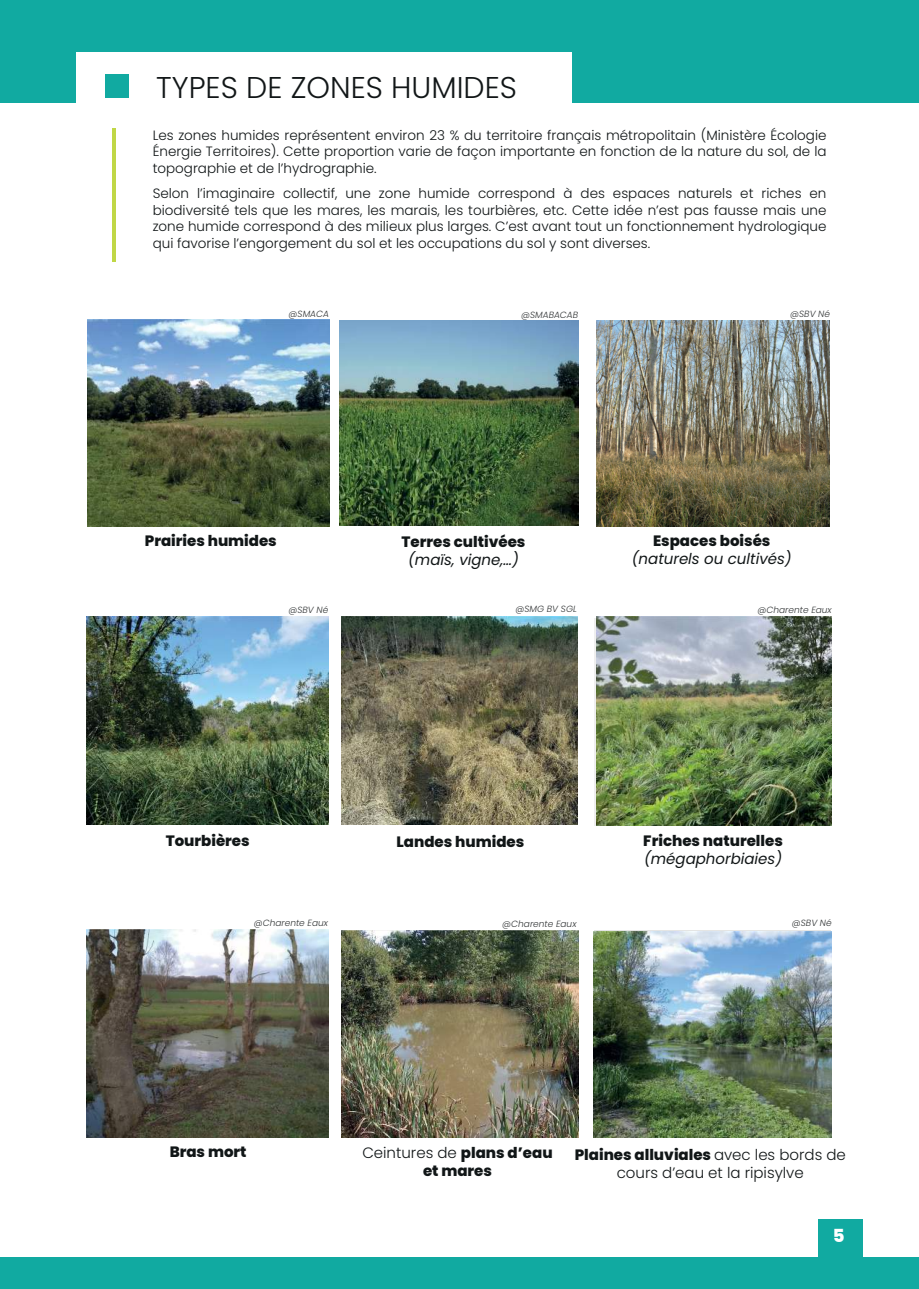
<style>
.page{position:relative;width:919px;height:1289px;background:#fff}
.page>*{position:absolute;margin:0;border:0;box-sizing:border-box;transform-origin:0 0}
.t1{font:300 30px "Poppins";color:#111617}
.t2{font:800 18px "Poppins";color:#fff}
.t3{font:800 15px/18px "Poppins";color:#111617;text-align:center}
.t4{font:300 15px/18px "Poppins";color:#111617;text-align:center}
.t5{font:italic 15px "Poppins";color:#111617}
.t6{font:300 13.5px/16.5px "Poppins";color:#111617;text-align:justify}
.t7{font:italic 300 9px "Poppins";color:#343738}
.s1{font-weight:300}
.s2{font-weight:800}
</style>
<div class="page">
<img style="left:597px;top:320px;width:232px;height:206px">
<img style="left:341px;top:616px;width:236px;height:208px">
<img style="left:340px;top:321px;width:238px;height:205px">
<img style="left:87px;top:319px;width:242px;height:207px">
<img style="left:86px;top:616px;width:242px;height:208px">
<img style="left:86px;top:929px;width:243px;height:208px">
<img style="left:597px;top:616px;width:234px;height:209px">
<img style="left:341px;top:930px;width:237px;height:206px">
<div style="left:818px;top:1219px;width:44px;height:64px;background:#11aaa1"></div>
<div style="left:0;top:0;width:918px;height:102px;background:#11aaa1"></div>
<div style="left:77px;top:52px;width:495px;height:55px;background:#fff"></div>
<div style="left:105px;top:74px;width:23px;height:23px;background:#11aaa1"></div>
<hr style="left:113px;top:128px;width:3px;height:134px;background:#c0d746">
<img style="left:593px;top:931px;width:238px;height:206px">
<div style="left:0;top:1257px;width:918px;height:31px;background:#11aaa1"></div>
<h1 class="t1" style="left:156px;top:70px;width:362px">TYPES DE ZONES HUMIDES</h1>
<p class="t6" style="left:153px;top:127px;width:675px">Les zones humides reprÈsentent environ 23 % du territoire franÁais mÈtropolitain (MinistËre …cologie …nergie Territoires). Cette proportion varie de faÁon importante en fonction de la nature du sol, de la topographie et de líhydrographie.</p>
<p class="t6" style="left:153px;top:185px;width:675px">Selon líimaginaire collectif, une zone humide correspond ‡ des espaces naturels et riches en biodiversitÈ tels que les mares, les marais, les tourbiËres, etc. Cette idÈe níest pas fausse mais une zone humide correspond ‡ des milieux plus larges. Cíest avant tout un fonctionnement hydrologique qui favorise líengorgement du sol et les occupations du sol y sont diverses.</p>
<p class="t7" style="left:288px;top:308px;width:42px">@SMACA</p>
<p class="t7" style="left:521px;top:309px;width:58px">@SMABACAB</p>
<p class="t7" style="left:790px;top:308px;width:41px">@SBV NÈ</p>
<p class="t3" style="left:145px;top:532px;width:133px">Prairies humides</p>
<p class="t3" style="left:401px;top:533px;width:125px">Terres cultivÈes</p>
<p class="t5" style="left:408px;top:551px;width:112px">(maÔs, vigne,Ö)</p>
<p class="t3" style="left:653px;top:532px;width:119px">Espaces boisÈs</p>
<p class="t5" style="left:631px;top:550px;width:161px">(naturels ou cultivÈs)</p>
<p class="t7" style="left:288px;top:604px;width:41px">@SBV NÈ</p>
<p class="t7" style="left:515px;top:603px;width:63px">@SMG BV SGL</p>
<p class="t7" style="left:757px;top:605px;width:76px">@Charente Eaux</p>
<p class="t3" style="left:166px;top:832px;width:85px">TourbiËres</p>
<p class="t3" style="left:396px;top:833px;width:129px">Landes humides</p>
<p class="t3" style="left:643px;top:832px;width:141px">Friches naturelles</p>
<p class="t5" style="left:644px;top:850px;width:140px">(mÈgaphorbiaies)</p>
<p class="t7" style="left:254px;top:917px;width:76px">@Charente Eaux</p>
<p class="t7" style="left:502px;top:918px;width:76px">@Charente Eaux</p>
<p class="t7" style="left:791px;top:917px;width:41px">@SBV NÈ</p>
<p class="t3" style="left:170px;top:1142px;width:78px">Bras mort</p>
<p class="t3" style="left:362px;top:1144px;width:192px"><span class="s1">Ceintures de</span> plans díeau et mares</p>
<p class="t4" style="left:574px;top:1145px;width:272px"><span class="s2">Plaines alluviales</span> avec les bords de cours díeau et la ripisylve</p>
<h2 class="t2" style="left:832px;top:1226px;width:13px">5</h2>
</div>
